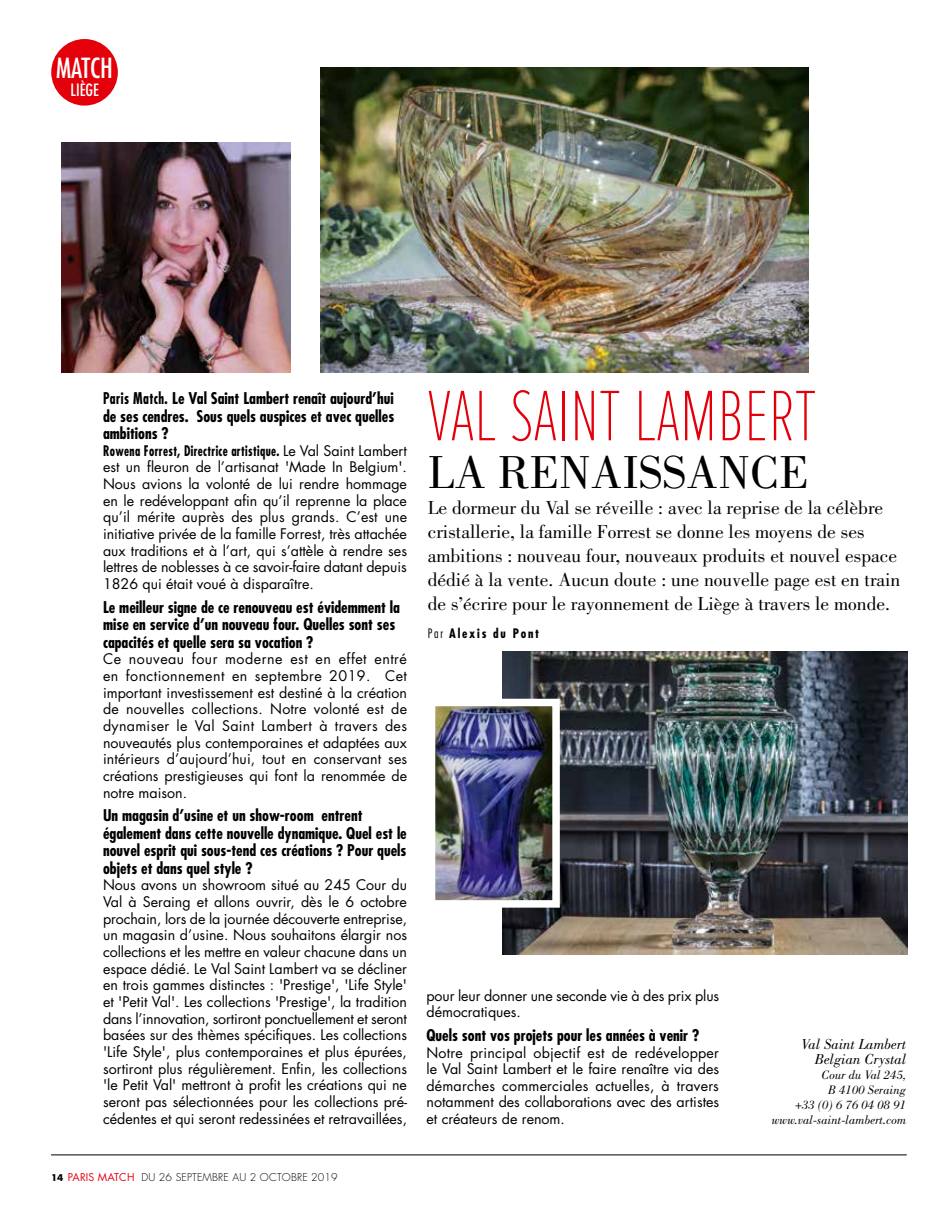
<style>
.page{position:relative;width:949px;height:1225px;background:#fff}
.page>*{position:absolute;margin:0;border:0;box-sizing:border-box;transform-origin:0 0}
.t1{font:100 74.1px "Proxima Nova Ex Cn";color:#e3000b}
.t2{font:47.7px "Bodoni Std";color:#000}
.t3{font:condensed 27px "Futura Std";color:#fff}
.t4{font:19.5px/24px "Bodoni Std";color:#000}
.t5{font:condensed 16.5px "Futura Std";color:#fff}
.t6{font:700 condensed 15.75px/17.4px "Futura Std";color:#000}
.t7{font:700 condensed 15.75px/17.4px "Futura Std";color:#000;text-align:justify;scale:.85 1}
.t8{font:italic 15px/15px "Bodoni Std";color:#000;text-align:right}
.t9{font:14.25px/16.6px "Futura Std";color:#000;text-align:justify}
.t10{font:italic 12.75px/15px "Bodoni Std";color:#000;text-align:right}
.t11{font:700 condensed 12.75px "Futura Std";letter-spacing:.14em;color:#000}
.t12{font:300 10.5px "Futura Std";letter-spacing:.015em;color:#000}
.s1{font-weight:700;font-stretch:condensed}
.s2{font-weight:700;font-size:9px}
.s3{font-weight:400;color:#e30514}
.s4{font-weight:300}
</style>
<div class="page">
<hr style="left:51px;top:1154px;width:855px;height:1px;background:#000">
<div style="left:51px;top:39px;width:67px;height:67px;background:#e3000b;border-radius:50%"></div>
<img style="left:61px;top:143px;width:230px;height:229px">
<img style="left:502px;top:651px;width:405px;height:304px">
<img style="left:320px;top:67px;width:488px;height:305px">
<img style="left:436px;top:707px;width:114px;height:191px">
<div style="left:427px;top:698px;width:132px;height:209px;border:8px solid #fff"></div>
<h3 class="t3" style="left:56px;top:52px;width:58px">MATCH</h3>
<p class="t5" style="left:70px;top:80px;width:30px">LIÈGE</p>
<p class="t7" style="left:103px;top:390px;width:344px">Paris Match. Le Val Saint Lambert renaît aujourd’hui de ses cendres. Sous quels auspices et avec quelles ambitions ?</p>
<p class="t9" style="left:103px;top:442px;width:305px"><span class="s1">Rowena Forrest, Directrice artistique.</span> Le Val Saint Lambert est un fleuron de l’artisanat 'Made In Belgium'.<br>Nous avions la volonté de lui rendre hommage en le redéveloppant afin qu’il reprenne la place qu’il mérite auprès des plus grands. C’est une initiative privée de la famille Forrest, très attachée aux traditions et à l’art, qui s’attèle à rendre ses lettres de noblesses à ce savoir-faire datant depuis 1826 qui était voué à disparaître.</p>
<p class="t6" style="left:103px;top:598px;width:298px">Le meilleur signe de ce renouveau est évidemment la mise en service d’un nouveau four. Quelles sont ses capacités et quelle sera sa vocation ?</p>
<p class="t9" style="left:103px;top:651px;width:305px">Ce nouveau four moderne est en effet entré en fonctionnement en septembre 2019. Cet important investissement est destiné à la création de nouvelles collections. Notre volonté est de dynamiser le Val Saint Lambert à travers des nouveautés plus contemporaines et adaptées aux intérieurs d’aujourd’hui, tout en conservant ses créations prestigieuses qui font la renommée de notre maison.</p>
<p class="t6" style="left:103px;top:807px;width:305px">Un magasin d’usine et un show-room entrent également dans cette nouvelle dynamique. Quel est le nouvel esprit qui sous-tend ces créations ? Pour quels objets et dans quel style ?</p>
<p class="t9" style="left:103px;top:877px;width:305px">Nous avons un showroom situé au 245 Cour du Val à Seraing et allons ouvrir, dès le 6 octobre prochain, lors de la journée découverte entreprise, un magasin d’usine. Nous souhaitons élargir nos collections et les mettre en valeur chacune dans un espace dédié. Le Val Saint Lambert va se décliner en trois gammes distinctes : 'Prestige', 'Life Style' et 'Petit Val'. Les collections 'Prestige', la tradition dans l’innovation, sortiront ponctuellement et seront basées sur des thèmes spécifiques. Les collections 'Life Style', plus contemporaines et plus épurées, sortiront plus régulièrement. Enfin, les collections 'le Petit Val' mettront à profit les créations qui ne seront pas sélectionnées pour les collections pré&shy;cédentes et qui seront redessinées et retravaillées,</p>
<p class="t12" style="left:51px;top:1171px;width:288px"><span class="s2">14</span> <span class="s3">PARIS MATCH</span> DU 26 SEPTEMBRE AU 2 OCTOBRE 2019</p>
<h1 class="t1" style="left:427px;top:382px;width:390px">VAL SAINT LAMBERT</h1>
<h2 class="t2" style="left:427px;top:446px;width:382px">LA RENAISSANCE</h2>
<p class="t4" style="left:427px;top:496px;width:474px">Le dormeur du Val se réveille : avec la reprise de la célèbre cristallerie, la famille Forrest se donne les moyens de ses ambitions : nouveau four, nouveaux produits et nouvel espace dédié à la vente. Aucun doute : une nouvelle page est en train de s’écrire pour le rayonnement de Liège à travers le monde.</p>
<p class="t11" style="left:427px;top:625px;width:113px"><span class="s4">Par</span> Alexis du Pont</p>
<p class="t9" style="left:426px;top:987px;width:294px">pour leur donner une seconde vie à des prix plus démocratiques.</p>
<p class="t6" style="left:426px;top:1026px;width:274px">Quels sont vos projets pour les années à venir ?</p>
<p class="t9" style="left:426px;top:1044px;width:294px">Notre principal objectif est de redévelopper le Val Saint Lambert et le faire renaître via des démarches commerciales actuelles, à travers notamment des collaborations avec des artistes et créateurs de renom.</p>
<p class="t8" style="left:801px;top:1036px;width:106px">Val Saint Lambert<br>Belgian Crystal</p>
<p class="t10" style="left:771px;top:1067px;width:136px">Cour du Val 245,<br>B 4100 Seraing<br>+33 (0) 6 76 04 08 91 www.val-saint-lambert.com</p>
</div>
